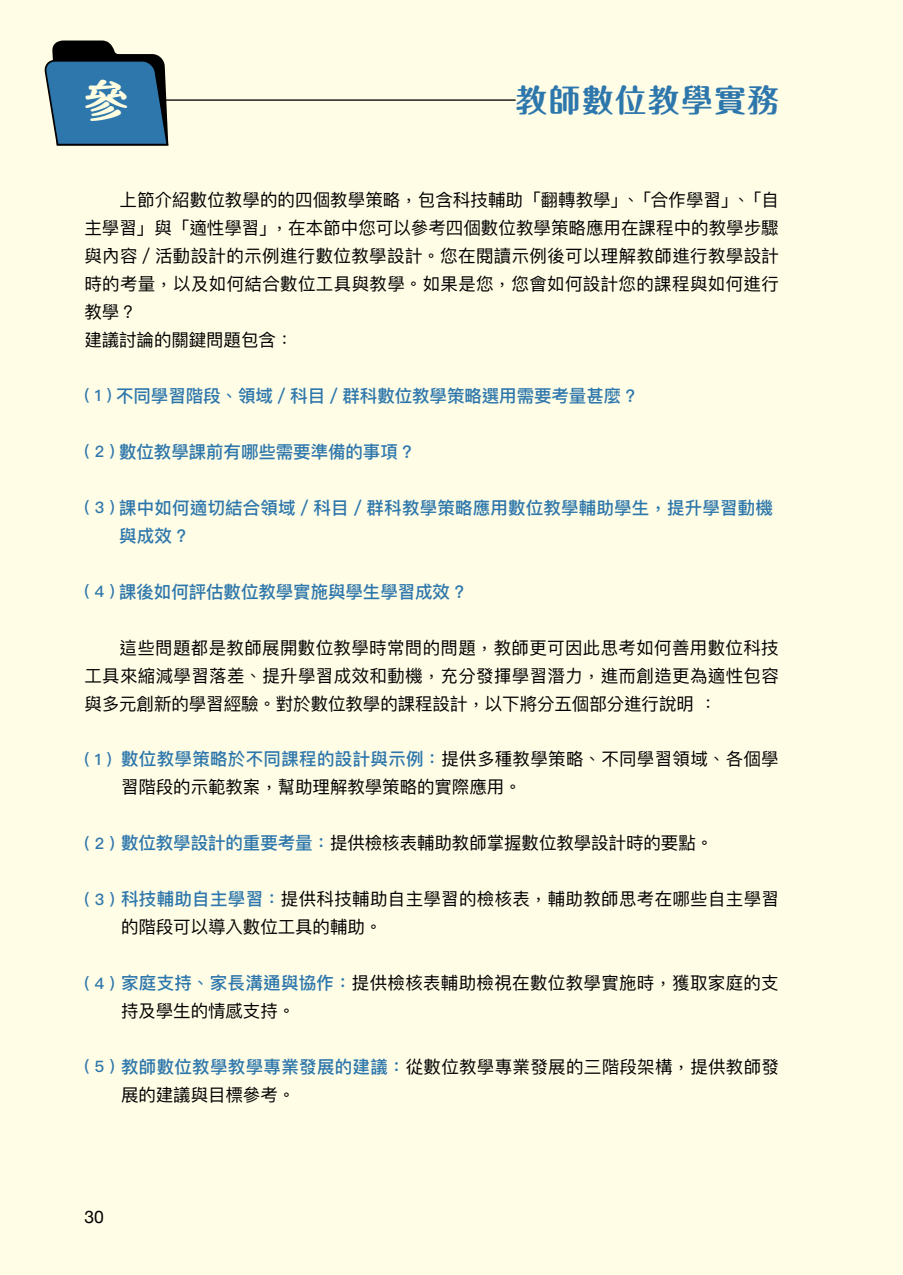
<style>
.page{position:relative;width:903px;height:1275px;background:#fffde6}
.page>*{position:absolute;margin:0;border:0;box-sizing:border-box;transform-origin:0 0}
.t1{font:700 43.75px "Maru Fo Pro";color:#fffddf}
.t2{font:700 31.5px "Maru Fo Pro";letter-spacing:.05em;color:#2e77ac}
.t3{font:17.5px/28px "Ping Fang TC";letter-spacing:.005em;color:#000}
.t4{font:500 17.5px/28px "Ping Fang TC";letter-spacing:-.005em;color:#2e77ac}
.t5{font:17.5px "Helvetica Neue";color:#000}
.t6{font:500 15.75px "Ping Fang TC";color:#2e77ac}
.s1{font-size:15.75px}
.s2{font-weight:500;color:#2e77ac}
</style>
<div class="page">
<hr style="left:105px;top:99px;width:410px;height:2px;background:#000">
<svg style="left:45px;top:40px;width:124px;height:106px;background:#417192"></svg>
<h1 class="t1" style="left:85px;top:65px;width:45px">參</h1>
<h2 class="t2" style="left:516px;top:75px;width:265px">教師數位教學實務</h2>
<p class="t3" style="left:84px;top:185px;width:696px;text-indent:35px">上節介紹數位教學的的四個教學策略，包含科技輔助「翻轉教學」、「合作學習」、「自主學習」與「適性學習」，在本節中您可以參考四個數位教學策略應用在課程中的教學步驟與內容 / 活動設計的示例進行數位教學設計。您在閱讀示例後可以理解教師進行教學設計時的考量，以及如何結合數位工具與教學。如果是您，您會如何設計您的課程與如何進行教學？<br>建議討論的關鍵問題包含：</p>
<p class="t4" style="left:84px;top:381px;width:552px"><span class="s1">( 1 )</span> 不同學習階段、領域 / 科目 / 群科數位教學策略選用需要考量甚麼 ?</p>
<p class="t4" style="left:84px;top:437px;width:329px"><span class="s1">( 2 )</span> 數位教學課前有哪些需要準備的事項 ?</p>
<p class="t4" style="left:119px;top:493px;width:655px;text-indent:-35px"><span class="s1">( 3 )</span> 課中如何適切結合領域 / 科目 / 群科教學策略應用數位教學輔助學生，提升學習動機與成效 ?</p>
<p class="t4" style="left:84px;top:577px;width:381px"><span class="s1">( 4 )</span> 課後如何評估數位教學實施與學生學習成效 ?</p>
<p class="t3" style="left:84px;top:633px;width:696px;text-align:justify;text-indent:35px">這些問題都是教師展開數位教學時常問的問題，教師更可因此思考如何善用數位科技工具來縮減學習落差、提升學習成效和動機，充分發揮學習潛力，進而創造更為適性包容與多元創新的學習經驗。對於數位教學的課程設計，以下將分五個部分進行說明 ：</p>
<p class="t3" style="left:121px;top:745px;width:659px"><span class="s2">數位教學策略於不同課程的設計與示例：</span>提供多種教學策略、不同學習領域、各個學習階段的示範教案，幫助理解教學策略的實際應用。</p>
<p class="t3" style="left:121px;top:829px;width:594px"><span class="s2">數位教學設計的重要考量：</span>提供檢核表輔助教師掌握數位教學設計時的要點。</p>
<p class="t3" style="left:121px;top:885px;width:659px"><span class="s2">科技輔助自主學習：</span>提供科技輔助自主學習的檢核表，輔助教師思考在哪些自主學習的階段可以導入數位工具的輔助。</p>
<p class="t3" style="left:121px;top:969px;width:659px"><span class="s2">家庭支持、家長溝通與協作：</span>提供檢核表輔助檢視在數位教學實施時，獲取家庭的支持及學生的情感支持。</p>
<p class="t3" style="left:121px;top:1053px;width:659px"><span class="s2">教師數位教學教學專業發展的建議：</span>從數位教學專業發展的三階段架構，提供教師發展的建議與目標參考。</p>
<p class="t6" style="left:84px;top:750px;width:29px">( 1 )</p>
<p class="t6" style="left:84px;top:834px;width:32px">( 2 )</p>
<p class="t6" style="left:84px;top:890px;width:32px">( 3 )</p>
<p class="t6" style="left:84px;top:974px;width:32px">( 4 )</p>
<p class="t6" style="left:84px;top:1057px;width:32px">( 5 )</p>
<p class="t5" style="left:84px;top:1204px;width:21px">30</p>
</div>
